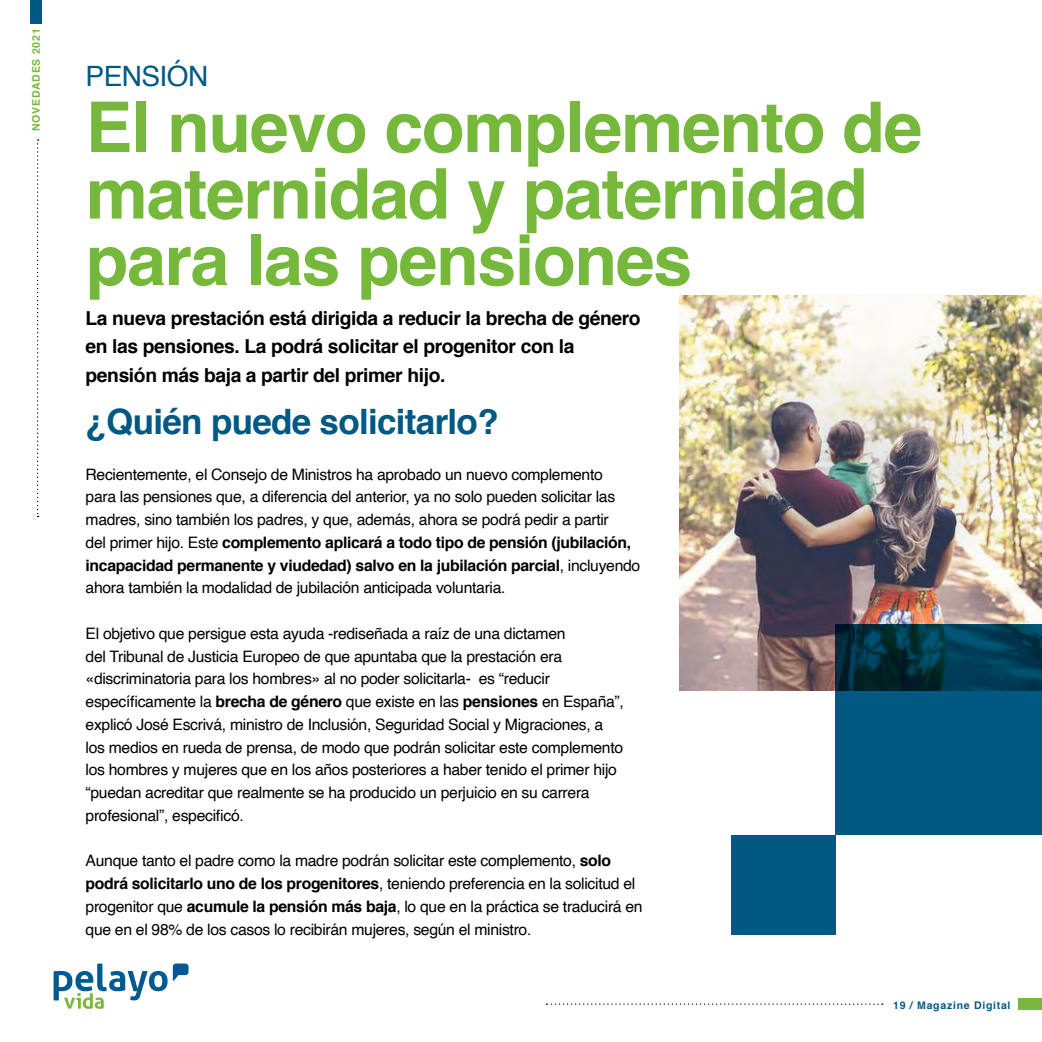
<style>
.page{position:relative;width:1042px;height:1042px;background:#fff}
.page>*{position:absolute;margin:0;border:0;box-sizing:border-box;transform-origin:0 0}
.t1{font:700 70px/66.5px "Helvetica";letter-spacing:-.02em;color:#76b83c}
.t2{font:700 35px "Helvetica";letter-spacing:-.02em;color:#005982}
.t3{font:28px "Helvetica";letter-spacing:-.02em;color:#005982}
.t4{font:700 19.25px/28px "Helvetica";letter-spacing:-.02em;color:#000}
.t5{font:15.75px/22.8px "Helvetica";letter-spacing:-.02em;color:#000}
.t6{font:700 10.5px "Helvetica";letter-spacing:.07em;color:#005982}
.t7{font:700 10.5px "Helvetica";letter-spacing:.07em;color:#76b83c}
.s1{font-weight:700}
</style>
<div class="page">
<svg style="left:546px;top:1003px;width:337px;height:2px"></svg>
<div style="left:31px;top:0;width:11px;height:23px;background:#005982"></div>
<div style="left:1019px;top:998px;width:23px;height:11px;background:#76b83c"></div>
<svg style="left:37px;top:139px;width:2px;height:378px"></svg>
<svg style="left:54px;top:963px;width:135px;height:46px"></svg>
<img style="left:680px;top:295px;width:362px;height:395px">
<div style="left:731px;top:835px;width:104px;height:99px;background:#005982"></div>
<svg style="left:835px;top:624px;width:207px;height:211px;background:#004d6f"></svg>
<p class="t7" style="left:28px;top:131px;width:104px;rotate:-90deg">NOVEDADES 2021</p>
<h3 class="t3" style="left:86px;top:54px;width:124px">PENSIÓN</h3>
<h1 class="t1" style="left:86px;top:95px;width:838px">El nuevo complemento de maternidad y paternidad para las pensiones</h1>
<p class="t4" style="left:86px;top:305px;width:556px">La nueva prestación está dirigida a reducir la brecha de género en las pensiones. La podrá solicitar el progenitor con la pensión más baja a partir del primer hijo.</p>
<h2 class="t2" style="left:86px;top:393px;width:415px">¿Quién puede solicitarlo?</h2>
<p class="t5" style="left:86px;top:463px;width:556px">Recientemente, el Consejo de Ministros ha aprobado un nuevo complemento<br>para las pensiones que, a diferencia del anterior, ya no solo pueden solicitar las madres, sino también los padres, y que, además, ahora se podrá pedir a partir<br>del primer hijo. Este <span class="s1">complemento aplicará a todo tipo de pensión (jubilación, incapacidad permanente y viudedad) salvo en la jubilación parcial</span>, incluyendo ahora también la modalidad de jubilación anticipada voluntaria.</p>
<p class="t5" style="left:86px;top:622px;width:540px">El objetivo que persigue esta ayuda -rediseñada a raíz de una dictamen<br>del Tribunal de Justicia Europeo de que apuntaba que la prestación era «discriminatoria para los hombres» al no poder solicitarla- es “reducir específicamente la <span class="s1">brecha de género</span> que existe en las <span class="s1">pensiones</span> en España”, explicó José Escrivá, ministro de Inclusión, Seguridad Social y Migraciones, a los medios en rueda de prensa, de modo que podrán solicitar este complemento los hombres y mujeres que en los años posteriores a haber tenido el primer hijo “puedan acreditar que realmente se ha producido un perjuicio en su carrera profesional”, especificó.</p>
<p class="t5" style="left:86px;top:850px;width:558px">Aunque tanto el padre como la madre podrán solicitar este complemento, <span class="s1">solo podrá solicitarlo uno de los progenitores</span>, teniendo preferencia en la solicitud el progenitor que <span class="s1">acumule la pensión más baja</span>, lo que en la práctica se traducirá en que en el 98% de los casos lo recibirán mujeres, según el ministro.</p>
<p class="t6" style="left:893px;top:996px;width:119px">19 / Magazine Digital</p>
</div>
